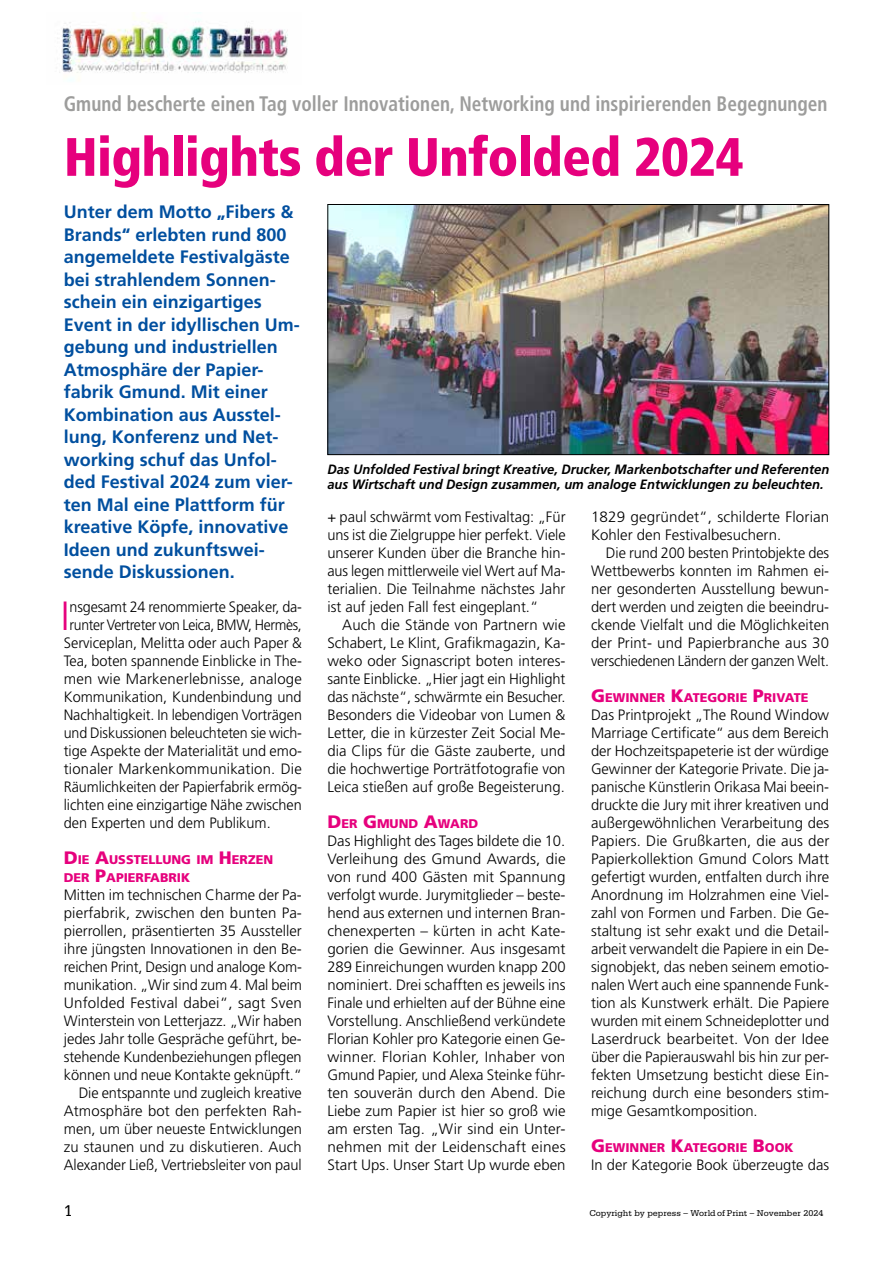
<style>
.page{position:relative;width:893px;height:1263px;background:#fff}
.page>*{position:absolute;margin:0;border:0;box-sizing:border-box;transform-origin:0 0}
.t1{font:900 condensed 54px "Frutiger";letter-spacing:-.015em;color:#e6007d}
.t2{font:300 40.8px "Frutiger";color:#e6007d}
.t3{font:700 condensed 21px "Frutiger";color:#9d9d9c;scale:.92 1}
.t4{font:700 18px/22.5px "Frutiger";color:#004f9f}
.t5{font:16.5px "Serifa";color:#000}
.t6{font:300 15px/18px "Frutiger";color:#000;text-align:justify}
.t7{font:300 15px "Frutiger";color:#000;scale:.96 1}
.t8{font:300 15px "Frutiger";letter-spacing:-.02em;color:#000;scale:.93 1}
.t9{font:300 15px "Frutiger";color:#000;scale:.95 1}
.t10{font:italic 700 13.5px/15px "Frutiger";color:#000;scale:.96 1}
.t11{font:900 12.6px/18px "Frutiger";color:#e6007d}
.t12{font:9px "Serifa";color:#000}
.s1{font-size:18px}
</style>
<div class="page">
<img style="left:329px;top:206px;width:498px;height:247px">
<div style="left:327px;top:204px;width:502px;height:251px;border:1px solid #000"></div>
<img style="left:57px;top:13px;width:231px;height:68px">
<h3 class="t3" style="left:64px;top:91px;width:832px">Gmund bescherte einen Tag voller Innovationen, Networking und inspirierenden Begegnungen</h3>
<h1 class="t1" style="left:64px;top:125px;width:681px">Highlights der Unfolded 2024</h1>
<p class="t4" style="left:64px;top:200px;width:238px">Unter dem Motto „Fibers &amp;<br>Brands“ erlebten rund 800 angemeldete Festivalgäste bei strahlendem Sonnen&shy;schein ein einzigartiges<br>Event in der idyllischen Um&shy;gebung und industriellen<br>Atmosphäre der Papier&shy;fabrik Gmund. Mit einer<br>Kombination aus Ausstel&shy;lung, Konferenz und Net&shy;working schuf das Unfol&shy;ded Festival 2024 zum vier&shy;ten Mal eine Plattform für kreative Köpfe, innovative<br>Ideen und zukunftswei&shy;sende Diskussionen.</p>
<h2 class="t2" style="left:61px;top:593px;width:10px">I</h2>
<p class="t7" style="left:70px;top:598px;width:244px">nsgesamt 24 renommierte Speaker, da-</p>
<p class="t10" style="left:327px;top:461px;width:524px">Das Unfolded Festival bringt Kreative, Drucker, Markenbotschafter und Referenten aus Wirtschaft und Design zusammen, um analoge Entwicklungen zu beleuchten.</p>
<p class="t6" style="left:327px;top:508px;width:240px">+ paul schwärmt vom Festivaltag: „Für uns ist die Zielgruppe hier perfekt. Viele unserer Kunden über die Branche hin&shy;aus legen mittlerweile viel Wert auf Ma&shy;terialien. Die Teilnahme nächstes Jahr ist auf jeden Fall fest eingeplant.“</p>
<p class="t6" style="left:327px;top:616px;width:240px;text-indent:15px">Auch die Stände von Partnern wie Schabert, Le Klint, Grafikmagazin, Ka&shy;weko oder Signascript boten interes&shy;sante Einblicke. „Hier jagt ein Highlight das nächste“, schwärmte ein Besucher.<br>Besonders die Videobar von Lumen &amp; Letter, die in kürzester Zeit Social Me&shy;dia Clips für die Gäste zauberte, und die hochwertige Porträtfotografie von Leica stießen auf große Begeisterung.</p>
<p class="t11" style="left:327px;top:814px;width:151px"><span class="s1">D</span>ER <span class="s1">G</span>MUND <span class="s1">A</span>WARD</p>
<p class="t6" style="left:327px;top:832px;width:240px">Das Highlight des Tages bildete die 10.<br>Verleihung des Gmund Awards, die von rund 400 Gästen mit Spannung verfolgt wurde. Jurymitglieder – beste&shy;hend aus externen und internen Bran&shy;chenexperten – kürten in acht Kate&shy;gorien die Gewinner. Aus insgesamt 289 Einreichungen wurden knapp 200 nominiert. Drei schafften es jeweils ins Finale und erhielten auf der Bühne eine Vorstellung. Anschließend verkündete Florian Kohler pro Kategorie einen Ge&shy;winner. Florian Kohler, Inhaber von Gmund Papier, und Alexa Steinke führ&shy;ten souverän durch den Abend. Die Liebe zum Papier ist hier so groß wie am ersten Tag. „Wir sind ein Unter&shy;nehmen mit der Leidenschaft eines Start Ups. Unser Start Up wurde eben</p>
<p class="t6" style="left:591px;top:508px;width:240px">1829 gegründet“, schilderte Florian<br>Kohler den Festivalbesuchern.</p>
<p class="t6" style="left:591px;top:544px;width:240px;text-indent:15px">Die rund 200 besten Printobjekte des Wettbewerbs konnten im Rahmen ei&shy;ner gesonderten Ausstellung bewun&shy;dert werden und zeigten die beeindru&shy;ckende Vielfalt und die Möglichkeiten der Print- und Papierbranche aus 30 verschiedenen Ländern der ganzen Welt.</p>
<p class="t11" style="left:591px;top:688px;width:219px"><span class="s1">G</span>EWINNER <span class="s1">K</span>ATEGORIE <span class="s1">P</span>RIVATE</p>
<p class="t6" style="left:591px;top:706px;width:240px">Das Printprojekt „The Round Window Marriage Certificate“ aus dem Bereich der Hochzeitspapeterie ist der würdige Gewinner der Kategorie Private. Die ja&shy;panische Künstlerin Orikasa Mai beein&shy;druckte die Jury mit ihrer kreativen und außergewöhnlichen Verarbeitung des Papiers. Die Grußkarten, die aus der Papierkollektion Gmund Colors Matt gefertigt wurden, entfalten durch ihre Anordnung im Holzrahmen eine Viel&shy;zahl von Formen und Farben. Die Ge&shy;staltung ist sehr exakt und die Detail&shy;arbeit verwandelt die Papiere in ein De&shy;signobjekt, das neben seinem emotio&shy;nalen Wert auch eine spannende Funk&shy;tion als Kunstwerk erhält. Die Papiere wurden mit einem Schneideplotter und Laserdruck bearbeitet. Von der Idee über die Papierauswahl bis hin zur per&shy;fekten Umsetzung besticht diese Ein&shy;reichung durch eine besonders stim&shy;mige Gesamtkomposition.</p>
<p class="t11" style="left:591px;top:1138px;width:204px"><span class="s1">G</span>EWINNER <span class="s1">K</span>ATEGORIE <span class="s1">B</span>OOK</p>
<p class="t6" style="left:591px;top:1156px;width:240px">In der Kategorie Book überzeugte das</p>
<p class="t8" style="left:70px;top:616px;width:251px">runter Vertreter von Leica, BMW, Hermès,</p>
<p class="t6" style="left:64px;top:634px;width:240px">Serviceplan, Melitta oder auch Paper &amp;</p>
<p class="t6" style="left:64px;top:652px;width:240px">Tea, boten spannende Einblicke in The-</p>
<p class="t6" style="left:64px;top:670px;width:240px">men wie Markenerlebnisse, analoge</p>
<p class="t6" style="left:64px;top:688px;width:239px">Kommunikation, Kundenbindung und</p>
<p class="t7" style="left:64px;top:706px;width:250px">Nachhaltigkeit. In lebendigen Vorträgen</p>
<p class="t9" style="left:64px;top:724px;width:252px">und Diskussionen beleuchteten sie wich-</p>
<p class="t6" style="left:64px;top:742px;width:240px">tige Aspekte der Materialität und emo-</p>
<p class="t6" style="left:64px;top:760px;width:240px">tionaler Markenkommunikation. Die</p>
<p class="t7" style="left:64px;top:778px;width:250px">Räumlichkeiten der Papierfabrik ermög-</p>
<p class="t6" style="left:64px;top:796px;width:240px">lichten eine einzigartige Nähe zwischen</p>
<p class="t6" style="left:64px;top:814px;width:208px">den Experten und dem Publikum.</p>
<p class="t11" style="left:64px;top:850px;width:211px"><span class="s1">D</span>IE <span class="s1">A</span>USSTELLUNG IM <span class="s1">H</span>ERZEN<br>DER <span class="s1">P</span>APIERFABRIK</p>
<p class="t6" style="left:64px;top:886px;width:240px;text-align:right">Mitten im technischen Charme der Pa&shy;pierfabrik, zwischen den bunten Pa&shy;pierrollen, präsentierten 35 Aussteller ihre jüngsten Innovationen in den Be&shy;reichen Print, Design und analoge Kom&shy;munikation. „Wir sind zum 4. Mal beim Unfolded Festival dabei“, sagt Sven Winterstein von Letterjazz. „Wir haben jedes Jahr tolle Gespräche geführt, be&shy;stehende Kundenbeziehungen pflegen können und neue Kontakte geknüpft.“ Die entspannte und zugleich kreative Atmosphäre bot den perfekten Rah&shy;men, um über neueste Entwicklungen zu staunen und zu diskutieren. Auch Alexander Ließ, Vertriebsleiter von paul</p>
<p class="t5" style="left:64px;top:1201px;width:11px">1</p>
<p class="t12" style="left:589px;top:1208px;width:236px">Copyright by pepress – World of Print – November 2024</p>
</div>
